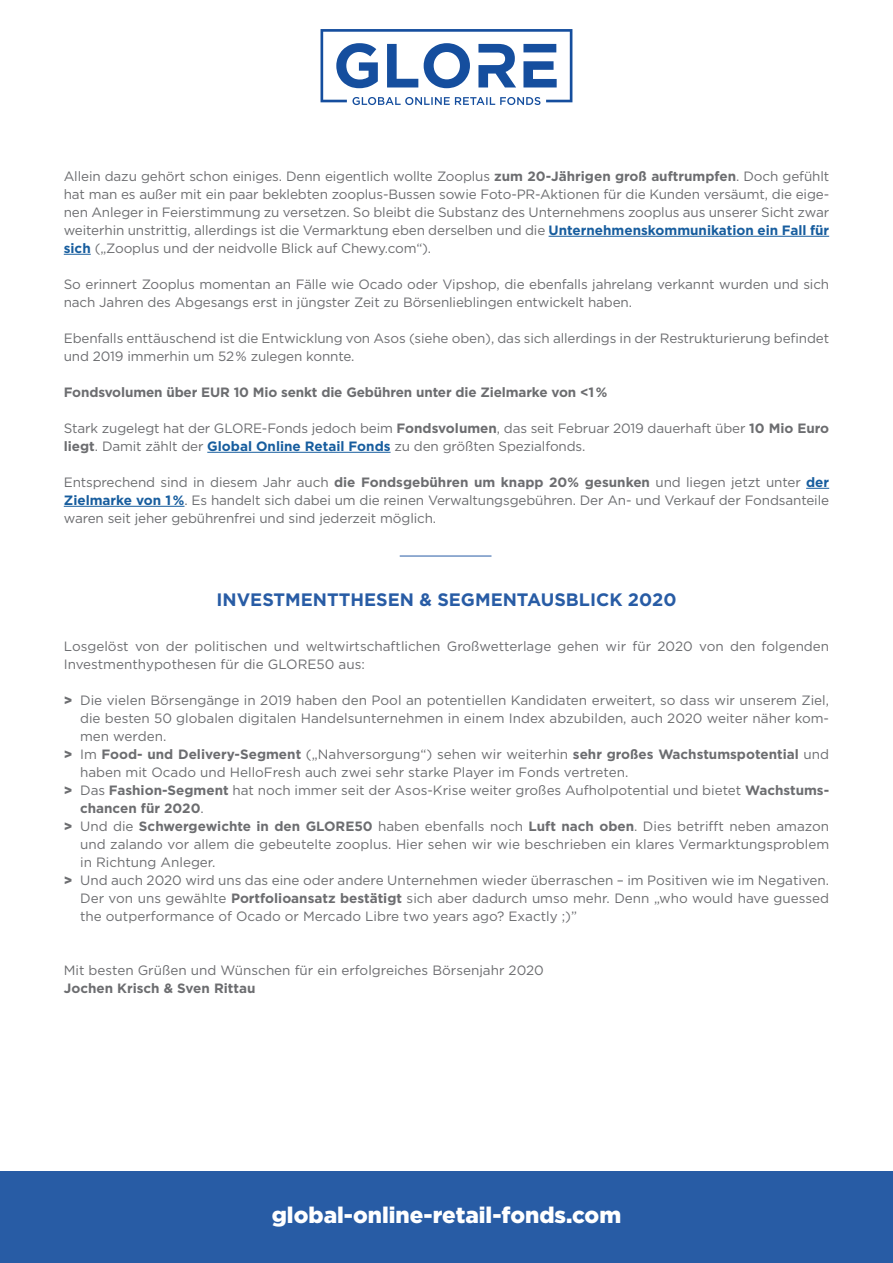
<style>
.page{position:relative;width:893px;height:1263px;background:#fff}
.page>*{position:absolute;margin:0;border:0;box-sizing:border-box;transform-origin:0 0}
.t1{font:900 22.5px "Gotham";color:#fff}
.t2{font:700 18px "Gotham";color:#285ca5}
.t3{font:13.5px/18px "Gotham";color:#6c6d70}
.t4{font:700 13.5px "Gotham";color:#6c6d70}
.s1{font-weight:700}
.s2{font-weight:700;color:#175d9e}
.s3{font-weight:900}
.s4{font-weight:400}
</style>
<div class="page">
<div style="left:0;top:1171px;width:893px;height:92px;background:#285ca5"></div>
<svg style="left:320px;top:29px;width:252px;height:76px"></svg>
<hr style="left:549px;top:236px;width:280px;height:1px;background:#175d9e">
<svg style="left:64px;top:254px;width:27px;height:1px"></svg>
<hr style="left:207px;top:452px;width:184px;height:1px;background:#175d9e">
<svg style="left:806px;top:488px;width:23px;height:1px"></svg>
<hr style="left:64px;top:506px;width:120px;height:1px;background:#175d9e">
<hr style="left:400px;top:556px;width:91px;height:1px;background:#285ca5">
<p class="t3" style="left:64px;top:167px;width:767px;text-align:justify">Allein dazu gehört schon einiges. Denn eigentlich wollte Zooplus <span class="s1">zum 20-Jährigen groß auftrumpfen</span>. Doch gefühlt hat man es außer mit ein paar beklebten zooplus-Bussen sowie Foto-PR-Aktionen für die Kunden versäumt, die eige&shy;nen Anleger in Feierstimmung zu versetzen. So bleibt die Substanz des Unternehmens zooplus aus unserer Sicht zwar weiterhin unstrittig, allerdings ist die Vermarktung eben derselben und die <span class="s2">Unternehmenskommunikation ein Fall für sich</span> („Zooplus und der neidvolle Blick auf Chewy.com“).</p>
<p class="t3" style="left:64px;top:275px;width:767px">So erinnert Zooplus momentan an Fälle wie Ocado oder Vipshop, die ebenfalls jahrelang verkannt wurden und sich nach Jahren des Abgesangs erst in jüngster Zeit zu Börsenlieblingen entwickelt haben.</p>
<p class="t3" style="left:64px;top:329px;width:767px">Ebenfalls enttäuschend ist die Entwicklung von Asos (siehe oben), das sich allerdings in der Restrukturierung befindet und 2019 immerhin um 52 % zulegen konnte.</p>
<p class="t4" style="left:64px;top:383px;width:545px">Fondsvolumen über EUR 10 Mio senkt die Gebühren unter die Zielmarke von &lt;1 %</p>
<p class="t3" style="left:64px;top:419px;width:767px">Stark zugelegt hat der GLORE-Fonds jedoch beim <span class="s1">Fondsvolumen</span>, das seit Februar 2019 dauerhaft über <span class="s1">10 Mio Euro liegt</span>. Damit zählt der <span class="s2">Global Online Retail Fonds</span> zu den größten Spezialfonds.</p>
<p class="t3" style="left:64px;top:473px;width:767px;text-align:justify">Entsprechend sind in diesem Jahr auch <span class="s1">die Fondsgebühren um knapp 20% gesunken</span> und liegen jetzt unter <span class="s2">der Zielmarke von 1 %</span>. Es handelt sich dabei um die reinen Verwaltungsgebühren. Der An- und Verkauf der Fondsanteile waren seit jeher gebührenfrei und sind jederzeit möglich.</p>
<h2 class="t2" style="left:216px;top:588px;width:461px">INVESTMENTTHESEN &amp; SEGMENTAUSBLICK 2020</h2>
<p class="t3" style="left:64px;top:637px;width:767px">Losgelöst von der politischen und weltwirtschaftlichen Großwetterlage gehen wir für 2020 von den folgenden<br>Investmenthypothesen für die GLORE50 aus:</p>
<p class="t3" style="left:64px;top:691px;width:767px"><span class="s3">&gt;</span> Die vielen Börsengänge in 2019 haben den Pool an potentiellen Kandidaten erweitert, so dass wir unserem Ziel,</p>
<p class="t3" style="left:80px;top:709px;width:750px">die besten 50 globalen digitalen Handelsunternehmen in einem Index abzubilden, auch 2020 weiter näher kom-</p>
<p class="t3" style="left:80px;top:727px;width:88px">men werden.</p>
<p class="t4" style="left:64px;top:745px;width:767px"><span class="s3">&gt;</span> <span class="s4">Im</span> Food- und Delivery-Segment <span class="s4">(„Nahversorgung“) sehen wir weiterhin</span> sehr großes Wachstumspotential <span class="s4">und</span></p>
<p class="t3" style="left:80px;top:763px;width:550px">haben mit Ocado und HelloFresh auch zwei sehr starke Player im Fonds vertreten.</p>
<p class="t3" style="left:64px;top:781px;width:767px"><span class="s3">&gt;</span> Das <span class="s1">Fashion-Segment</span> hat noch immer seit der Asos-Krise weiter großes Aufholpotential und bietet <span class="s1">Wachstums-</span></p>
<p class="t4" style="left:80px;top:799px;width:125px">chancen für 2020<span class="s4">.</span></p>
<p class="t3" style="left:64px;top:817px;width:767px"><span class="s3">&gt;</span> Und die <span class="s1">Schwergewichte in den GLORE50</span> haben ebenfalls noch <span class="s1">Luft nach oben</span>. Dies betrifft neben amazon</p>
<p class="t3" style="left:80px;top:835px;width:751px">und zalando vor allem die gebeutelte zooplus. Hier sehen wir wie beschrieben ein klares Vermarktungsproblem</p>
<p class="t3" style="left:80px;top:853px;width:137px">in Richtung Anleger.</p>
<p class="t3" style="left:64px;top:871px;width:767px"><span class="s3">&gt;</span> Und auch 2020 wird uns das eine oder andere Unternehmen wieder überraschen – im Positiven wie im Negativen.</p>
<p class="t3" style="left:80px;top:889px;width:750px">Der von uns gewählte <span class="s1">Portfolioansatz bestätigt</span> sich aber dadurch umso mehr. Denn „who would have guessed</p>
<p class="t3" style="left:80px;top:907px;width:498px">the outperformance of Ocado or Mercado Libre two years ago? Exactly ;)”</p>
<p class="t3" style="left:64px;top:961px;width:482px">Mit besten Grüßen und Wünschen für ein erfolgreiches Börsenjahr 2020</p>
<p class="t4" style="left:64px;top:979px;width:193px">Jochen Krisch &amp; Sven Rittau</p>
<h1 class="t1" style="left:272px;top:1199px;width:351px">global-online-retail-fonds.com</h1>
</div>
